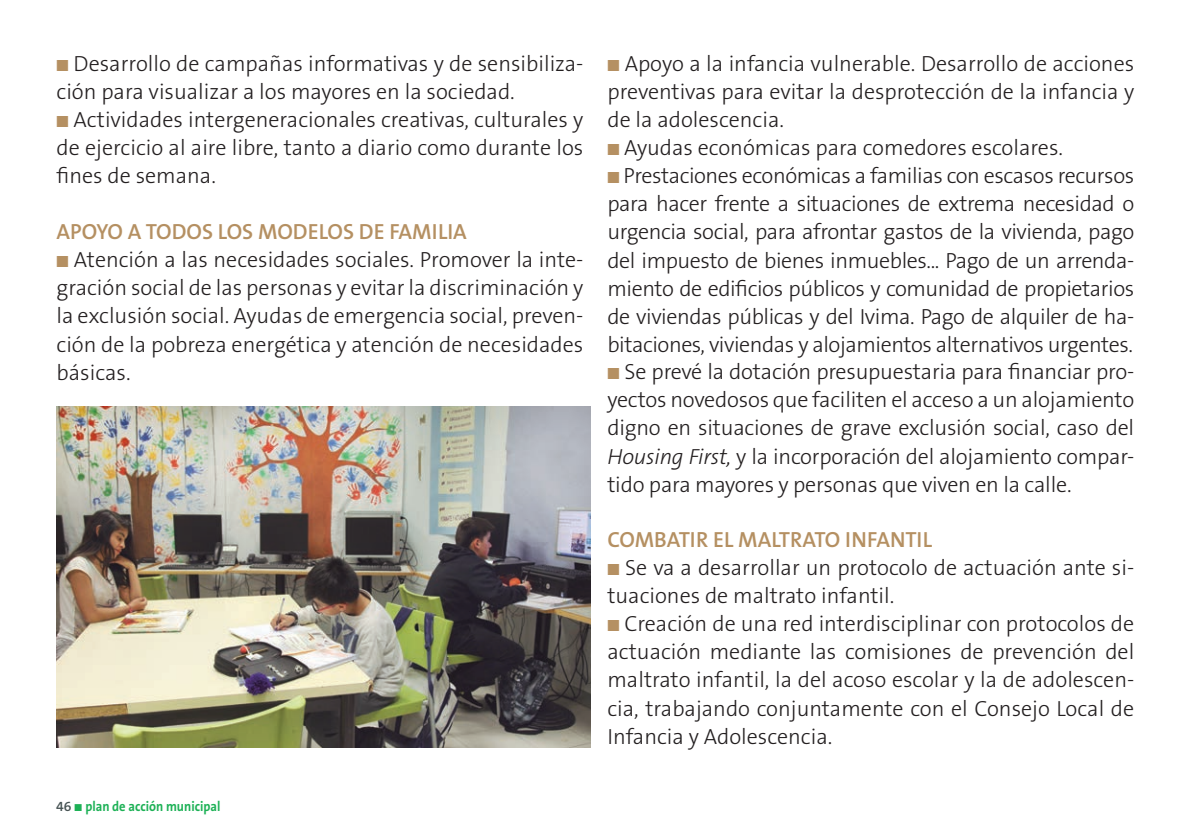
<style>
.page{position:relative;width:1192px;height:839px;background:#fff}
.page>*{position:absolute;margin:0;border:0;box-sizing:border-box;transform-origin:0 0}
.t1{font:300 22px/28px "The Sans B3";color:#231f20;text-align:justify}
.t2{font:600 22px "The Sans B6";color:#b59062}
.t3{font:700 14px "The Sans B7";color:#1db156;scale:.9 1}
.s1{color:#b59062}
.s2{font-family:"The Sans B6";font-weight:600;color:#475354}
.s3{font-style:italic}
</style>
<div class="page">
<img style="left:56px;top:406px;width:534px;height:342px">
<p class="t1" style="left:57px;top:51px;width:528px"><span class="s1">■</span> Desarrollo de campañas informativas y de sensibiliza&shy;ción para visualizar a los mayores en la sociedad.</p>
<p class="t1" style="left:57px;top:107px;width:528px"><span class="s1">■</span> Actividades intergeneracionales creativas, culturales y de ejercicio al aire libre, tanto a diario como durante los fines de semana.</p>
<p class="t2" style="left:57px;top:220px;width:412px">APOYO A TODOS LOS MODELOS DE FAMILIA</p>
<p class="t1" style="left:57px;top:247px;width:528px"><span class="s1">■</span> Atención a las necesidades sociales. Promover la inte&shy;gración social de las personas y evitar la discriminación y la exclusión social. Ayudas de emergencia social, preven&shy;ción de la pobreza energética y atención de necesidades básicas.</p>
<p class="t3" style="left:56px;top:798px;width:184px"><span class="s2">46</span> ■ plan de acción municipal</p>
<p class="t1" style="left:607px;top:51px;width:528px"><span class="s1">■</span> Apoyo a la infancia vulnerable. Desarrollo de acciones preventivas para evitar la desprotección de la infancia y de la adolescencia.</p>
<p class="t1" style="left:607px;top:135px;width:457px"><span class="s1">■</span> Ayudas económicas para comedores escolares.</p>
<p class="t1" style="left:607px;top:163px;width:528px"><span class="s1">■</span> Prestaciones económicas a familias con escasos recursos para hacer frente a situaciones de extrema necesidad o urgencia social, para afrontar gastos de la vivienda, pago del impuesto de bienes inmuebles... Pago de un arrenda&shy;miento de edificios públicos y comunidad de propietarios de viviendas públicas y del Ivima. Pago de alquiler de ha&shy;bitaciones, viviendas y alojamientos alternativos urgentes.</p>
<p class="t1" style="left:607px;top:359px;width:528px"><span class="s1">■</span> Se prevé la dotación presupuestaria para financiar pro&shy;yectos novedosos que faciliten el acceso a un alojamiento digno en situaciones de grave exclusión social, caso del <span class="s3">Housing First,</span> y la incorporación del alojamiento compar&shy;tido para mayores y personas que viven en la calle.</p>
<p class="t2" style="left:607px;top:528px;width:326px">COMBATIR EL MALTRATO INFANTIL</p>
<p class="t1" style="left:607px;top:555px;width:528px"><span class="s1">■</span> Se va a desarrollar un protocolo de actuación ante si&shy;tuaciones de maltrato infantil.</p>
<p class="t1" style="left:607px;top:611px;width:528px"><span class="s1">■</span> Creación de una red interdisciplinar con protocolos de actuación mediante las comisiones de prevención del maltrato infantil, la del acoso escolar y la de adolescen&shy;cia, trabajando conjuntamente con el Consejo Local de Infancia y Adolescencia.</p>
</div>
